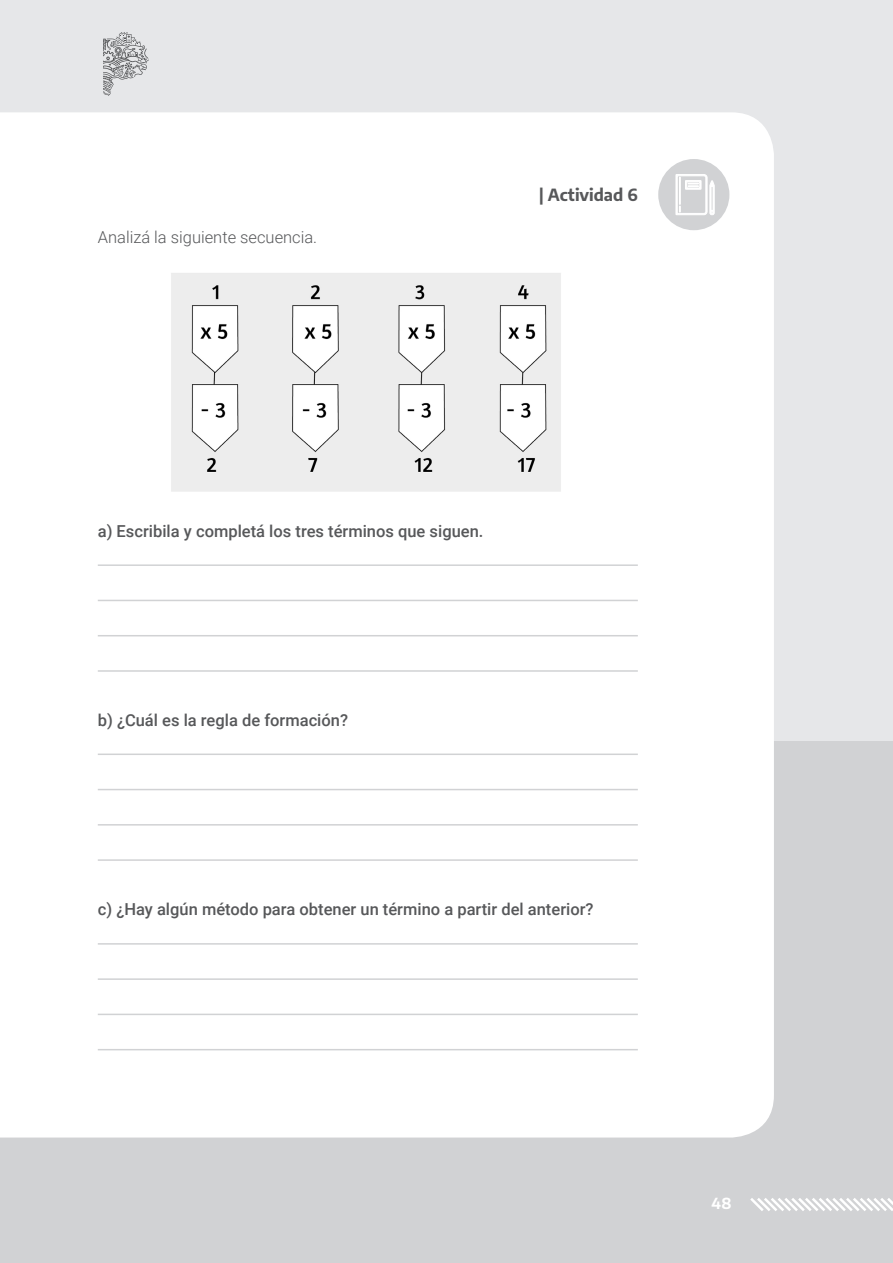
<style>
.page{position:relative;width:893px;height:1263px;background:#fff}
.page>*{position:absolute;margin:0;border:0;box-sizing:border-box;transform-origin:0 0}
.Actividades{font:500 16.5px "Roboto";color:#57585a}
.Poesias_o_citas_lite{font:500 16.5px "Roboto";color:#57585a}
.Texto_principal{font:300 16.5px "Roboto";color:#57585a}
.Título_2{font:700 16.5px "Encode Sans";color:#57585a}
.t1{font:700 15px "Encode Sans";color:#fff}
</style>
<div class="page">
<div style="left:0;top:594px;width:893px;height:669px;background:#d1d2d4"></div>
<div style="left:0;top:0;width:893px;height:740px;background:#e6e7e9"></div>
<svg style="left:103px;top:32px;width:46px;height:64px"></svg>
<svg style="left:750px;top:1198px;width:143px;height:13px"></svg>
<div style="left:0;top:112px;width:774px;height:1025px;background:#fff"></div>
<div style="left:658px;top:159px;width:71px;height:71px;background:#d1d2d4;border-radius:50%"></div>
<svg style="left:675px;top:174px;width:40px;height:41px"></svg>
<img style="left:167px;top:267px;width:402px;height:232px">
<hr style="left:98px;top:564px;width:540px;height:2px;background:#d1d2d4">
<hr style="left:98px;top:635px;width:540px;height:1px;background:#d1d2d4">
<hr style="left:98px;top:600px;width:540px;height:1px;background:#d1d2d4">
<hr style="left:98px;top:670px;width:540px;height:2px;background:#d1d2d4">
<hr style="left:98px;top:753px;width:540px;height:2px;background:#d1d2d4">
<hr style="left:98px;top:824px;width:540px;height:1px;background:#d1d2d4">
<hr style="left:98px;top:789px;width:540px;height:1px;background:#d1d2d4">
<hr style="left:98px;top:859px;width:540px;height:2px;background:#d1d2d4">
<hr style="left:98px;top:943px;width:540px;height:2px;background:#d1d2d4">
<hr style="left:98px;top:1014px;width:540px;height:1px;background:#d1d2d4">
<hr style="left:98px;top:978px;width:540px;height:2px;background:#d1d2d4">
<hr style="left:98px;top:1049px;width:540px;height:1px;background:#d1d2d4">
<p class="Texto_principal" style="left:98px;top:226px;width:221px">Analizá la siguiente secuencia.</p>
<p class="Título_2" style="left:539px;top:182px;width:100px">| Actividad 6</p>
<p class="Actividades" style="left:98px;top:520px;width:387px">a) Escribila y completá los tres términos que siguen.</p>
<p class="Actividades" style="left:98px;top:709px;width:252px">b) ¿Cuál es la regla de formación?</p>
<p class="Poesias_o_citas_lite" style="left:98px;top:898px;width:497px">c) ¿Hay algún método para obtener un término a partir del anterior?</p>
<p class="t1" style="left:712px;top:1192px;width:21px">48</p>
</div>
